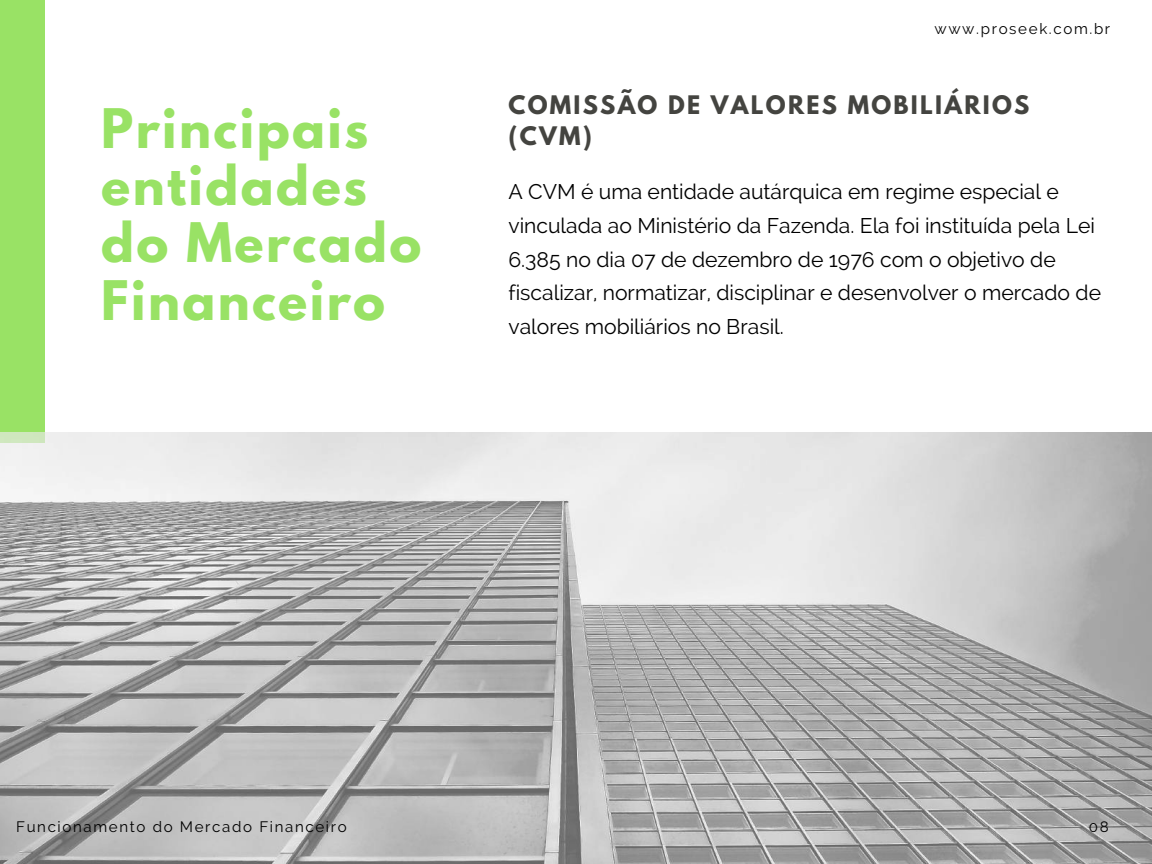
<style>
.page{position:relative;width:1152px;height:864px;background:#fff}
.page>*{position:absolute;margin:0;border:0;box-sizing:border-box;transform-origin:0 0}
.t1{font:700 48.3px/57.3px "League Spartan";letter-spacing:.05em;color:#99e265}
.t2{font:700 22.65px/31.5px "League Spartan";letter-spacing:.1em;color:#444440}
.t3{font:21.15px/33.8px "Raleway";color:#000}
.t4{font:15.15px "Raleway";letter-spacing:.11em;color:#000}
</style>
<div class="page">
<div style="left:0;top:0;width:45px;height:442px;background:#99e265"></div>
<img style="left:0;top:432px;width:1152px;height:432px">
<h1 class="t1" style="left:101px;top:106px;width:322px">Principais entidades do Mercado<br>Financeiro</h1>
<p class="t4" style="left:934px;top:20px;width:177px">www.proseek.com.br</p>
<p class="t2" style="left:508px;top:92px;width:522px">COMISSÃO DE VALORES MOBILIÁRIOS (CVM)</p>
<p class="t3" style="left:508px;top:175px;width:594px">A CVM é uma entidade autárquica em regime especial e vinculada ao Ministério da Fazenda. Ela foi instituída pela Lei 6.385 no dia 07 de dezembro de 1976 com o objetivo de fiscalizar, normatizar, disciplinar e desenvolver o mercado de valores mobiliários no Brasil.</p>
<p class="t4" style="left:16px;top:817px;width:332px">Funcionamento do Mercado Financeiro</p>
<p class="t4" style="left:1089px;top:817px;width:21px">08</p>
</div>
